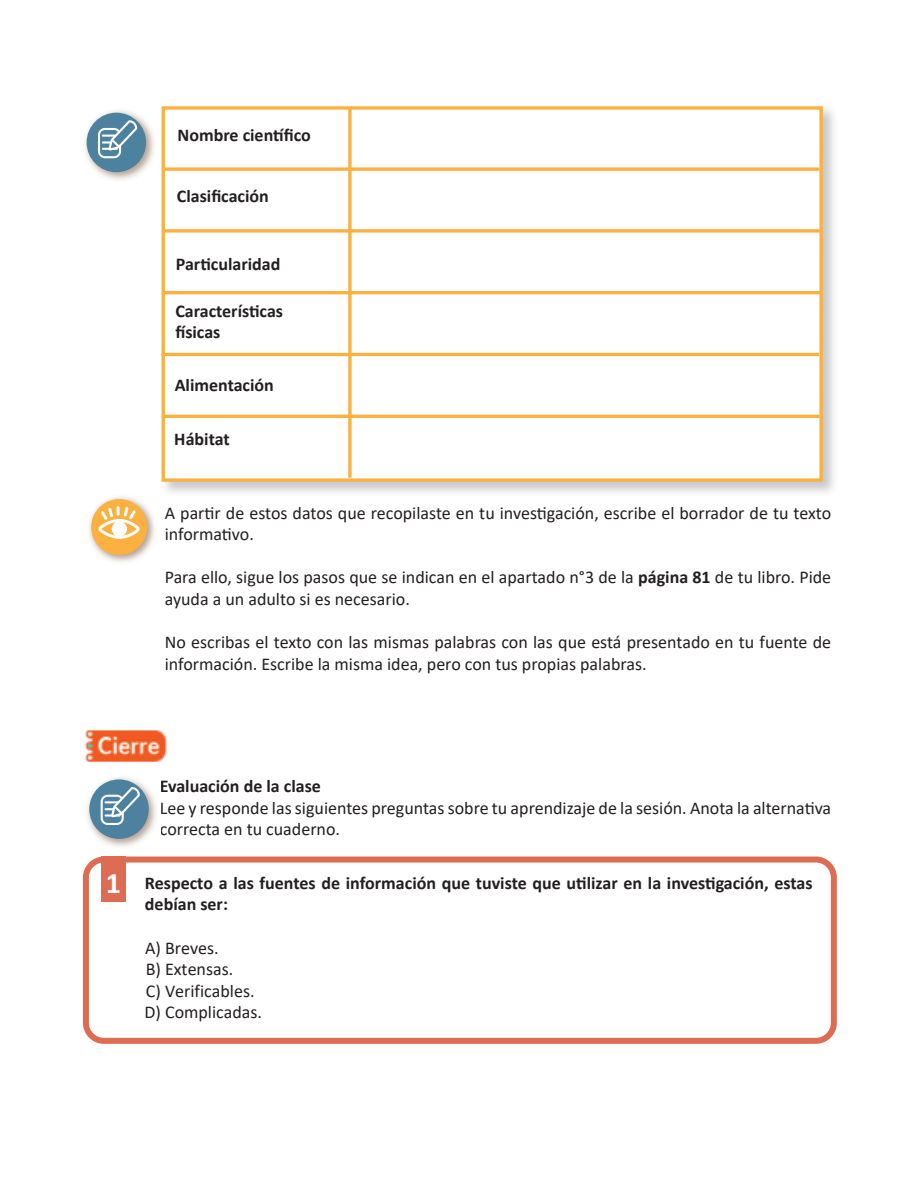
<style>
.page{position:relative;width:918px;height:1188px;background:#fff}
.page>*{position:absolute;margin:0;border:0;box-sizing:border-box;transform-origin:0 0}
.t1{font:700 30px "Calibri";color:#fff}
.t2{font:18px/21.6px "Calibri";color:#231f20}
.t3{font:700 18px/21.6px "Calibri";color:#231f20}
.s1{font-weight:700}
</style>
<div class="page">
<div style="left:159px;top:104px;width:680px;height:393px;background:#231f20;opacity:.25"></div>
<div style="left:162px;top:106px;width:661px;height:376px;background:#fff;border:3px solid #fbb03f"></div>
<svg style="left:162px;top:167px;width:657px;height:4px;background:#fbbc5e"></svg>
<svg style="left:163px;top:229px;width:657px;height:4px;background:#fbbc5e"></svg>
<hr style="left:163px;top:291px;width:657px;height:3px;background:#fbb03f">
<hr style="left:162px;top:353px;width:657px;height:3px;background:#fbb03f">
<hr style="left:162px;top:415px;width:657px;height:3px;background:#fbb03f">
<svg style="left:348px;top:109px;width:4px;height:369px"></svg>
<img style="left:89px;top:497px;width:66px;height:65px">
<div style="left:91px;top:499px;width:56px;height:56px;background:#fbb03f;border-radius:50%"></div>
<svg style="left:99px;top:507px;width:41px;height:32px"></svg>
<svg style="left:116px;top:506px;width:4px;height:10px"></svg>
<div style="left:83px;top:857px;width:754px;height:187px;border:6px solid #dd6c53;border-radius:18px"></div>
<img style="left:86px;top:731px;width:81px;height:31px">
<div style="left:101px;top:857px;width:25px;height:45px;background:#dd6c53"></div>
<img style="left:87px;top:777px;width:69px;height:70px">
<div style="left:89px;top:779px;width:60px;height:60px;background:#4c829f;border-radius:50%"></div>
<svg style="left:101px;top:787px;width:39px;height:38px"></svg>
<img style="left:85px;top:110px;width:69px;height:70px">
<div style="left:87px;top:113px;width:59px;height:59px;background:#4c829f;border-radius:50%"></div>
<svg style="left:98px;top:120px;width:39px;height:38px"></svg>
<p class="t3" style="left:178px;top:124px;width:135px">Nombre científico</p>
<p class="t3" style="left:177px;top:185px;width:94px">Clasificación</p>
<p class="t3" style="left:176px;top:253px;width:106px">Particularidad</p>
<p class="t3" style="left:175px;top:300px;width:109px">Características físicas</p>
<p class="t3" style="left:175px;top:374px;width:101px">Alimentación</p>
<p class="t3" style="left:174px;top:428px;width:57px">Hábitat</p>
<p class="t2" style="left:165px;top:501px;width:668px">A partir de estos datos que recopilaste en tu investigación, escribe el borrador de tu texto informativo.</p>
<p class="t2" style="left:165px;top:566px;width:668px">Para ello, sigue los pasos que se indican en el apartado n°3 de la <span class="s1">página 81</span> de tu libro. Pide ayuda a un adulto si es necesario.</p>
<p class="t2" style="left:165px;top:631px;width:668px">No escribas el texto con las mismas palabras con las que está presentado en tu fuente de información. Escribe la misma idea, pero con tus propias palabras.</p>
<p class="t1" style="left:106px;top:861px;width:17px">1</p>
<p class="t3" style="left:160px;top:775px;width:163px">Evaluación de la clase</p>
<p class="t2" style="left:160px;top:796px;width:673px">Lee y responde las siguientes preguntas sobre tu aprendizaje de la sesión. Anota la alternativa correcta en tu cuaderno.</p>
<p class="t3" style="left:145px;top:872px;width:669px">Respecto a las fuentes de información que tuviste que utilizar en la investigación, estas debían ser:</p>
<p class="t2" style="left:144px;top:936px;width:119px">A) Breves.<br>B) Extensas.<br>C) Verificables.<br>D) Complicadas.</p>
</div>
